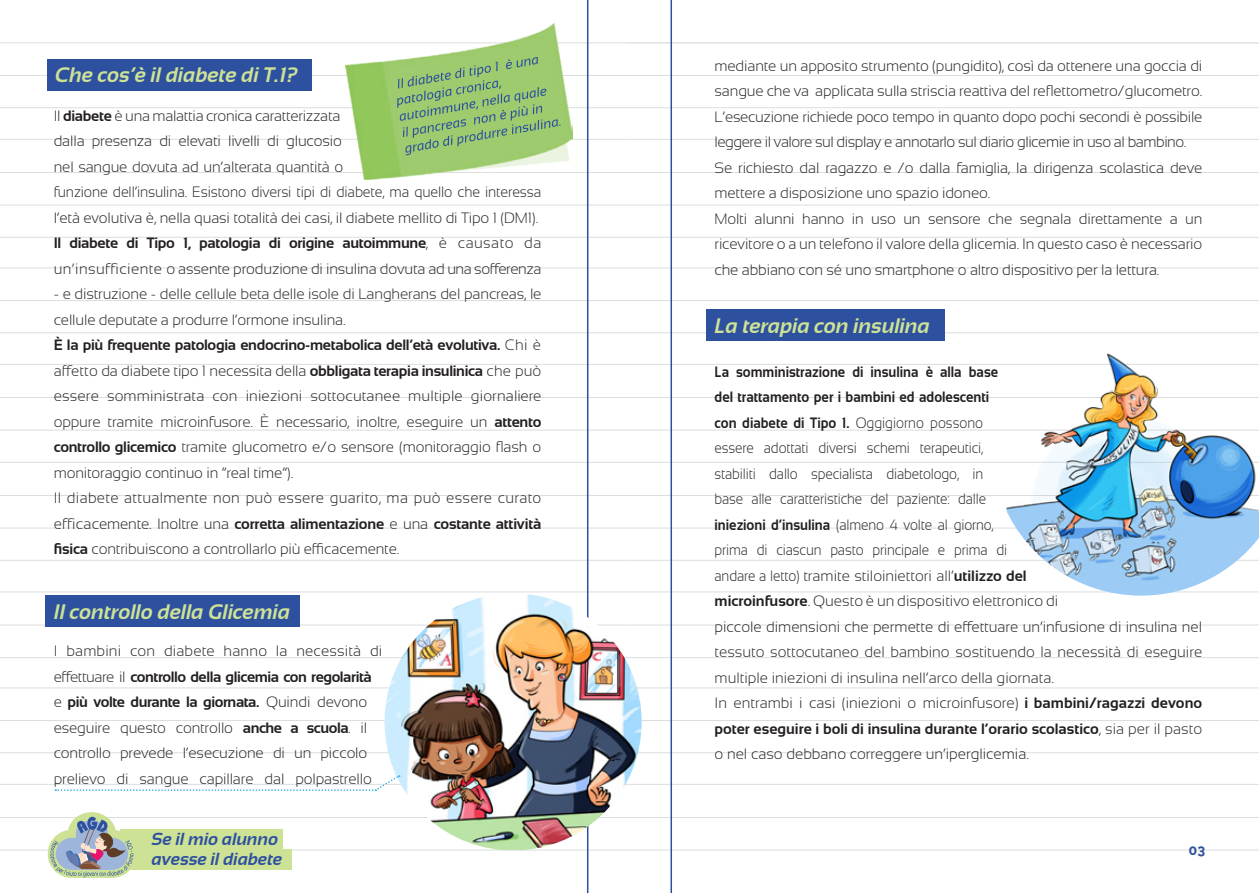
<style>
.page{position:relative;width:1259px;height:893px;background:#fff}
.page>*{position:absolute;margin:0;border:0;box-sizing:border-box;transform-origin:0 0}
.t1{font:italic 700 21px "Sansation";color:#cee296}
.t2{font:italic 700 17.4px/20.1px "Sansation";color:#2e519f}
.t3{font:300 15px/25.5px "Sansation";letter-spacing:-.01em;color:#231f20;text-align:justify}
.t4{font:300 15px/25.5px "Sansation";letter-spacing:-.01em;color:#231f20;scale:.9 1}
.t5{font:700 13.5px "Oceania";color:#2e519f}
.s1{font-weight:700}
</style>
<div class="page">
<hr style="left:629px;top:43px;width:630px;height:1px;background:#d1d2d4">
<hr style="left:629px;top:268px;width:630px;height:1px;background:#dcdddf">
<hr style="left:629px;top:495px;width:630px;height:1px;background:#dcdddf">
<hr style="left:629px;top:687px;width:630px;height:1px;background:#dcdddf">
<hr style="left:629px;top:172px;width:630px;height:1px;background:#dcdddf">
<hr style="left:629px;top:397px;width:630px;height:1px;background:#dcdddf">
<hr style="left:629px;top:625px;width:630px;height:1px;background:#dcdddf">
<hr style="left:629px;top:817px;width:630px;height:1px;background:#dcdddf">
<hr style="left:629px;top:107px;width:630px;height:1px;background:#dcdddf">
<hr style="left:629px;top:332px;width:630px;height:1px;background:#dcdddf">
<hr style="left:629px;top:560px;width:630px;height:1px;background:#dcdddf">
<hr style="left:629px;top:752px;width:630px;height:1px;background:#dcdddf">
<hr style="left:629px;top:237px;width:630px;height:1px;background:#dcdddf">
<hr style="left:629px;top:462px;width:630px;height:1px;background:#dcdddf">
<hr style="left:629px;top:75px;width:630px;height:1px;background:#dcdddf">
<hr style="left:629px;top:300px;width:630px;height:1px;background:#dcdddf">
<hr style="left:629px;top:528px;width:630px;height:1px;background:#dcdddf">
<hr style="left:629px;top:720px;width:630px;height:1px;background:#dcdddf">
<hr style="left:629px;top:205px;width:630px;height:1px;background:#dcdddf">
<hr style="left:629px;top:430px;width:630px;height:1px;background:#dcdddf">
<hr style="left:629px;top:657px;width:630px;height:1px;background:#dcdddf">
<hr style="left:629px;top:850px;width:630px;height:1px;background:#dcdddf">
<hr style="left:629px;top:139px;width:630px;height:1px;background:#dcdddf">
<hr style="left:629px;top:364px;width:630px;height:1px;background:#dcdddf">
<hr style="left:629px;top:591px;width:630px;height:1px;background:#dcdddf">
<hr style="left:629px;top:784px;width:630px;height:1px;background:#dcdddf">
<hr style="left:670px;top:0;width:2px;height:893px;background:#2e519f">
<hr style="left:0;top:43px;width:629px;height:1px;background:#dcdddf">
<hr style="left:0;top:268px;width:629px;height:1px;background:#dcdddf">
<hr style="left:0;top:495px;width:629px;height:1px;background:#dcdddf">
<hr style="left:0;top:687px;width:629px;height:1px;background:#dcdddf">
<hr style="left:0;top:172px;width:629px;height:1px;background:#dcdddf">
<hr style="left:0;top:397px;width:629px;height:1px;background:#dcdddf">
<hr style="left:0;top:625px;width:629px;height:1px;background:#dcdddf">
<hr style="left:0;top:817px;width:629px;height:1px;background:#dcdddf">
<hr style="left:0;top:107px;width:629px;height:1px;background:#dcdddf">
<hr style="left:0;top:332px;width:629px;height:1px;background:#dcdddf">
<hr style="left:0;top:560px;width:629px;height:1px;background:#dcdddf">
<hr style="left:0;top:752px;width:629px;height:1px;background:#dcdddf">
<hr style="left:0;top:237px;width:629px;height:1px;background:#dcdddf">
<hr style="left:0;top:462px;width:629px;height:1px;background:#dcdddf">
<hr style="left:0;top:75px;width:629px;height:1px;background:#dcdddf">
<hr style="left:0;top:300px;width:629px;height:1px;background:#dcdddf">
<hr style="left:0;top:528px;width:629px;height:1px;background:#dcdddf">
<hr style="left:0;top:720px;width:629px;height:1px;background:#dcdddf">
<hr style="left:0;top:205px;width:629px;height:1px;background:#dcdddf">
<hr style="left:0;top:430px;width:629px;height:1px;background:#dcdddf">
<hr style="left:0;top:657px;width:629px;height:1px;background:#dcdddf">
<hr style="left:0;top:850px;width:629px;height:1px;background:#dcdddf">
<hr style="left:0;top:139px;width:629px;height:1px;background:#dcdddf">
<hr style="left:0;top:364px;width:629px;height:1px;background:#dcdddf">
<hr style="left:0;top:591px;width:629px;height:1px;background:#dcdddf">
<hr style="left:0;top:784px;width:629px;height:1px;background:#dcdddf">
<hr style="left:587px;top:0;width:1px;height:893px;background:#2e519f">
<div style="left:120px;top:829px;width:162px;height:20px;background:#cee296"></div>
<div style="left:114px;top:849px;width:178px;height:21px;background:#cee296"></div>
<svg style="left:48px;top:812px;width:86px;height:66px"></svg>
<div style="left:47px;top:59px;width:265px;height:31px;background:#2e519f"></div>
<div style="left:46px;top:596px;width:254px;height:31px;background:#2e519f"></div>
<div style="left:706px;top:310px;width:238px;height:31px;background:#2e519f"></div>
<img style="left:384px;top:593px;width:257px;height:257px;border-radius:126px">
<img style="left:999px;top:353px;width:260px;height:243px">
<img style="left:346px;top:23px;width:226px;height:156px">
<svg style="left:397px;top:57px;width:163px;height:98px;background:#92bd74"></svg>
<svg style="left:55px;top:775px;width:345px;height:16px"></svg>
<p class="t1" style="left:55px;top:63px;width:244px">Che cos’è il diabete di T.1?</p>
<p class="t3" style="left:54px;top:103px;width:489px;text-align:left">Il <span class="s1">diabete</span> è una malattia cronica caratterizzata<br>dalla presenza di elevati livelli di glucosio<br>nel sangue dovuta ad un’alterata quantità o<br>funzione dell’insulina. Esistono diversi tipi di diabete, ma quello che interessa l’età evolutiva è, nella quasi totalità dei casi, il diabete mellito di Tipo 1 (DM1).</p>
<p class="t3" style="left:54px;top:230px;width:489px"><span class="s1">Il diabete di Tipo 1, patologia di origine autoimmune</span>, è causato da un’insufficiente o assente produzione di insulina dovuta ad una sofferenza</p>
<p class="t3" style="left:54px;top:281px;width:489px">- e distruzione - delle cellule beta delle isole di Langherans del pancreas, le cellule deputate a produrre l’ormone insulina.</p>
<p class="t3" style="left:54px;top:332px;width:489px"><span class="s1">È la più frequente patologia endocrino-metabolica dell’età evolutiva.</span> Chi è affetto da diabete tipo 1 necessita della <span class="s1">obbligata terapia insulinica</span> che può essere somministrata con iniezioni sottocutanee multiple giornaliere oppure tramite microinfusore. È necessario, inoltre, eseguire un <span class="s1">attento controllo glicemico</span> tramite glucometro e/o sensore (monitoraggio flash o monitoraggio continuo in “real time”).</p>
<p class="t3" style="left:54px;top:485px;width:489px">Il diabete attualmente non può essere guarito, ma può essere curato efficacemente. Inoltre una <span class="s1">corretta alimentazione</span> e una <span class="s1">costante attività fisica</span> contribuiscono a controllarlo più efficacemente.</p>
<p class="t1" style="left:54px;top:600px;width:237px">Il controllo della Glicemia</p>
<p class="t3" style="left:54px;top:638px;width:330px;text-align:left">I bambini con diabete hanno la necessità di effettuare il <span class="s1">controllo della glicemia con regolarità </span>e <span class="s1">più volte durante la giornata.</span> Quindi devono eseguire questo controllo <span class="s1">anche a scuola</span>. il controllo prevede l’esecuzione di un piccolo prelievo di sangue capillare dal polpastrello</p>
<p class="t2" style="left:152px;top:829px;width:132px">Se il mio alunno avesse il diabete</p>
<p class="t3" style="left:714px;top:53px;width:489px">mediante un apposito strumento (pungidito), così da ottenere una goccia di sangue che va applicata sulla striscia reattiva del reflettometro/glucometro.<br>L’esecuzione richiede poco tempo in quanto dopo pochi secondi è possibile leggere il valore sul display e annotarlo sul diario glicemie in uso al bambino.</p>
<p class="t3" style="left:714px;top:155px;width:489px">Se richiesto dal ragazzo e /o dalla famiglia, la dirigenza scolastica deve mettere a disposizione uno spazio idoneo.</p>
<p class="t3" style="left:714px;top:206px;width:489px">Molti alunni hanno in uso un sensore che segnala direttamente a un ricevitore o a un telefono il valore della glicemia. In questo caso è necessario che abbiano con sé uno smartphone o altro dispositivo per la lettura.</p>
<p class="t1" style="left:715px;top:314px;width:217px">La terapia con insulina</p>
<p class="t4" style="left:714px;top:359px;width:543px"><span class="s1">La somministrazione di insulina è alla base<br>del trattamento per i bambini ed adolescenti<br>con diabete di Tipo 1.</span> Oggigiorno possono<br>essere adottati diversi schemi terapeutici,<br>stabiliti dallo specialista diabetologo, in<br>base alle caratteristiche del paziente: dalle<br><span class="s1">iniezioni d’insulina</span> (almeno 4 volte al giorno,<br>prima di ciascun pasto principale e prima di<br>andare a letto) tramite stiloiniettori all’<span class="s1">utilizzo del<br>microinfusore</span>. Questo è un dispositivo elettronico di<br>piccole dimensioni che permette di effettuare un’infusione di insulina nel tessuto sottocutaneo del bambino sostituendo la necessità di eseguire multiple iniezioni di insulina nell’arco della giornata.</p>
<p class="t3" style="left:714px;top:690px;width:489px">In entrambi i casi (iniezioni o microinfusore) <span class="s1">i bambini/ragazzi devono poter eseguire i boli di insulina durante l’orario scolastico</span>, sia per il pasto o nel caso debbano correggere un’iperglicemia.</p>
<p class="t5" style="left:1188px;top:842px;width:19px">03</p>
</div>
